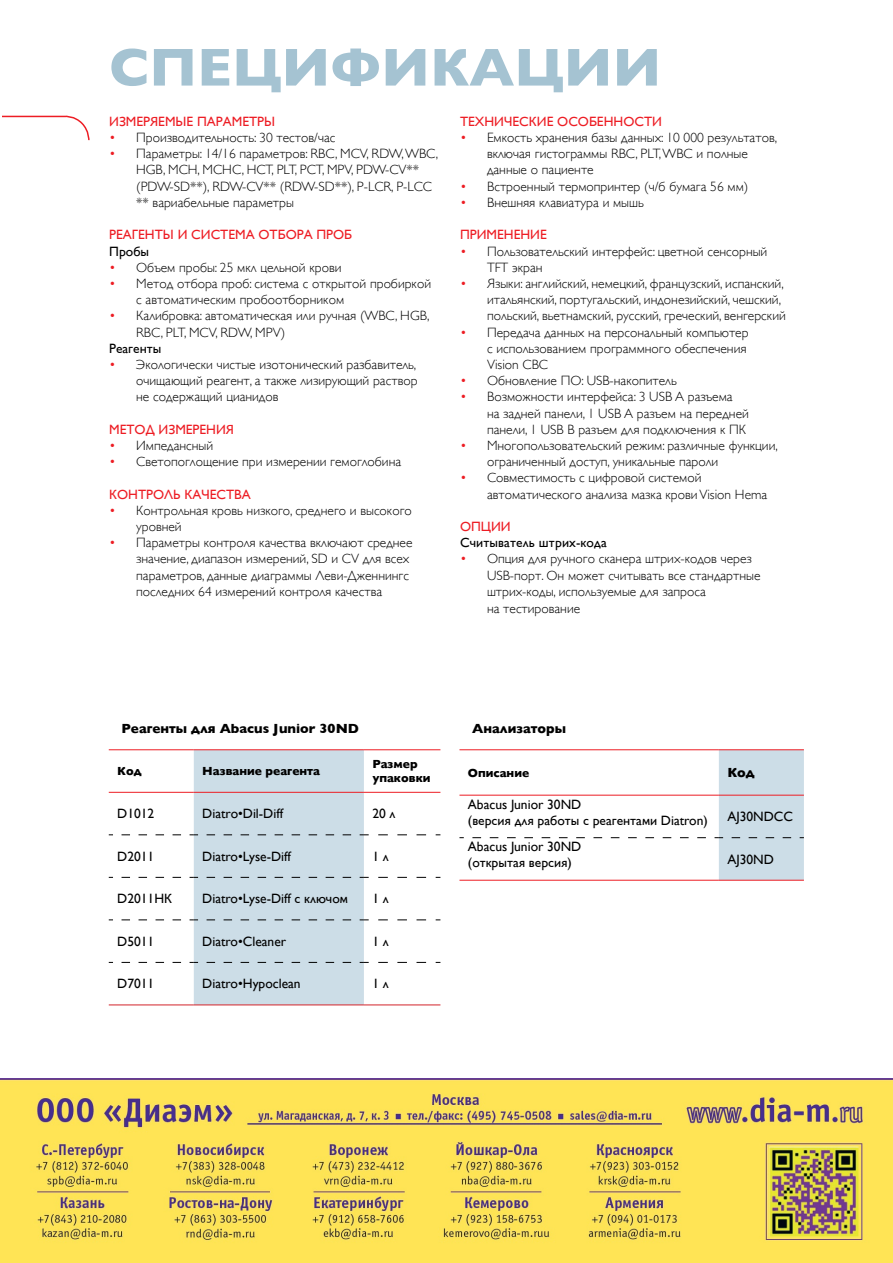
<style>
.page{position:relative;width:893px;height:1263px;background:#fff}
.page>*{position:absolute;margin:0;border:0;box-sizing:border-box;transform-origin:0 0}
.t1{font:700 54px "Gill Sans";color:#a5c3d2}
.t2{font:300 13.5px/16.2px "Gill Sans";color:#000}
.t3{font:13.5px/16.2px "Gill Sans";color:#000}
.t4{font:13.5px "Gill Sans";color:#ed1d24}
.t5{font:700 13.5px "Gill Sans";color:#000}
.t6{font:700 12px/14.4px "Gill Sans";color:#000}
.s1{color:#ed1d24}
</style>
<div class="page">
<svg style="left:472px;top:750px;width:332px;height:130px"></svg>
<hr style="left:459px;top:880px;width:260px;height:1px;background:#ed1d24">
<hr style="left:719px;top:880px;width:85px;height:1px;background:#ed1d24">
<hr style="left:459px;top:795px;width:260px;height:1px;background:#ed1d24">
<hr style="left:719px;top:795px;width:85px;height:1px;background:#ed1d24">
<hr style="left:459px;top:749px;width:260px;height:1px;background:#ed1d24">
<hr style="left:719px;top:749px;width:85px;height:1px;background:#ed1d24">
<svg style="left:3px;top:115px;width:87px;height:26px"></svg>
<hr style="left:109px;top:792px;width:85px;height:1px;background:#ed1d24">
<hr style="left:364px;top:792px;width:76px;height:1px;background:#ed1d24">
<hr style="left:109px;top:749px;width:85px;height:1px;background:#ed1d24">
<hr style="left:194px;top:749px;width:170px;height:1px;background:#ed1d24">
<hr style="left:364px;top:749px;width:76px;height:1px;background:#ed1d24">
<svg style="left:378px;top:834px;width:62px;height:1px"></svg>
<svg style="left:378px;top:877px;width:62px;height:1px"></svg>
<svg style="left:378px;top:920px;width:62px;height:1px"></svg>
<svg style="left:378px;top:962px;width:62px;height:1px"></svg>
<svg style="left:122px;top:750px;width:247px;height:254px"></svg>
<hr style="left:109px;top:1004px;width:85px;height:1px;background:#d2232a">
<hr style="left:194px;top:1004px;width:170px;height:1px;background:#d2232a">
<hr style="left:364px;top:1004px;width:76px;height:1px;background:#d2232a">
<img style="left:0;top:1078px;width:893px;height:185px">
<h1 class="t1" style="left:109px;top:24px;width:554px">Спецификации</h1>
<p class="t4" style="left:109px;top:113px;width:167px">ИЗМЕРЯЕМЫЕ ПАРАМЕТРЫ</p>
<p class="t2" style="left:109px;top:129px;width:228px"><span class="s1">•</span> Производительность: 30 тестов/час</p>
<p class="t2" style="left:136px;top:145px;width:304px;text-indent:-27px"><span class="s1">•</span> Параметры: 14/16 параметров: RBC, MCV, RDW, WBC, HGB, MCH, MCHC, HCT, PLT, PCT, MPV, PDW-CV** (PDW-SD**), RDW-CV** (RDW-SD**), P-LCR, P-LCC ** вариабельные параметры</p>
<p class="t4" style="left:109px;top:227px;width:244px">РЕАГЕНТЫ И СИСТЕМА ОТБОРА ПРОБ</p>
<p class="t3" style="left:109px;top:243px;width:41px">Пробы</p>
<p class="t2" style="left:109px;top:259px;width:234px"><span class="s1">•</span> Объем пробы: 25 мкл цельной крови</p>
<p class="t2" style="left:136px;top:275px;width:296px;text-indent:-27px"><span class="s1">•</span> Метод отбора проб: система с открытой пробиркой с автоматическим пробоотборником</p>
<p class="t2" style="left:136px;top:307px;width:295px;text-indent:-27px"><span class="s1">•</span> Калибровка: автоматическая или ручная (WBC, HGB,<br>RBC, PLT, MCV, RDW, MPV)</p>
<p class="t3" style="left:109px;top:340px;width:54px">Реагенты</p>
<p class="t2" style="left:136px;top:356px;width:283px;text-align:justify;text-indent:-27px"><span class="s1">•</span> Экологически чистые изотонический разбавитель, очищающий реагент, а также лизирующий раствор не содержащий цианидов</p>
<p class="t4" style="left:109px;top:421px;width:126px">МЕТОД ИЗМЕРЕНИЯ</p>
<p class="t2" style="left:109px;top:437px;width:106px"><span class="s1">•</span> Импедансный</p>
<p class="t2" style="left:109px;top:453px;width:293px"><span class="s1">•</span> Светопоглощение при измерении гемоглобина</p>
<p class="t4" style="left:109px;top:486px;width:143px">КОНТРОЛЬ КАЧЕСТВА</p>
<p class="t2" style="left:136px;top:502px;width:277px;text-indent:-27px"><span class="s1">•</span> Контрольная кровь низкого, среднего и высокого уровней</p>
<p class="t2" style="left:136px;top:534px;width:278px;text-indent:-27px"><span class="s1">•</span> Параметры контроля качества включают среднее значение, диапазон измерений, SD и CV для всех параметров, данные диаграммы Леви-Дженнингс последних 64 измерений контроля качества</p>
<p class="t4" style="left:460px;top:113px;width:204px">ТЕХНИЧЕСКИЕ ОСОБЕННОСТИ</p>
<p class="t2" style="left:487px;top:129px;width:292px;text-indent:-27px"><span class="s1">•</span> Емкость хранения базы данных: 10 000 результатов, включая гистограммы RBC, PLT, WBC и полные данные о пациенте</p>
<p class="t2" style="left:460px;top:178px;width:290px"><span class="s1">•</span> Встроенный термопринтер (ч/б бумага 56 мм)</p>
<p class="t2" style="left:460px;top:194px;width:185px"><span class="s1">•</span> Внешняя клавиатура и мышь</p>
<p class="t4" style="left:460px;top:227px;width:88px">ПРИМЕНЕНИЕ</p>
<p class="t2" style="left:487px;top:242px;width:282px;text-indent:-27px"><span class="s1">•</span> Пользовательский интерфейс: цветной сенсорный<br>TFT экран</p>
<p class="t2" style="left:487px;top:275px;width:300px;text-indent:-27px"><span class="s1">•</span> Языки: английский, немецкий, французский, испанский, итальянский, португальский, индонезийский, чешский, польский, вьетнамский, русский, греческий, венгерский</p>
<p class="t2" style="left:487px;top:323px;width:263px;text-indent:-27px"><span class="s1">•</span> Передача данных на персональный компьютер с использованием программного обеспечения<br>Vision CBC</p>
<p class="t2" style="left:460px;top:372px;width:218px"><span class="s1">•</span> Обновление ПО: USB-накопитель</p>
<p class="t2" style="left:487px;top:388px;width:263px;text-indent:-27px"><span class="s1">•</span> Возможности интерфейса: 3 USB A разъема<br>на задней панели, 1 USB A разъем на передней панели, 1 USB B разъем для подключения к ПК</p>
<p class="t2" style="left:487px;top:437px;width:292px;text-indent:-27px"><span class="s1">•</span> Многопользовательский режим: различные функции, ограниченный доступ, уникальные пароли</p>
<p class="t2" style="left:487px;top:469px;width:282px;text-indent:-27px"><span class="s1">•</span> Совместимость с цифровой системой автоматического анализа мазка крови Vision Hema</p>
<p class="t4" style="left:460px;top:518px;width:52px">ОПЦИИ</p>
<p class="t3" style="left:460px;top:534px;width:148px">Считыватель штрих-кода</p>
<p class="t2" style="left:487px;top:550px;width:275px;text-indent:-27px"><span class="s1">•</span> Опция для ручного сканера штрих-кодов через USB-порт. Он может считывать все стандартные штрих-коды, используемые для запроса<br>на тестирование</p>
<p class="t5" style="left:122px;top:718px;width:239px">Реагенты для Abacus Junior 30ND</p>
<p class="t6" style="left:117px;top:764px;width:26px">Код</p>
<p class="t6" style="left:202px;top:764px;width:119px">Н азвание реагента</p>
<p class="t6" style="left:372px;top:756px;width:60px">Размер упаковки</p>
<p class="t3" style="left:117px;top:805px;width:39px">D1012</p>
<p class="t3" style="left:202px;top:805px;width:82px">Diatro•Dil-Diff</p>
<p class="t3" style="left:372px;top:805px;width:25px">20 л</p>
<p class="t3" style="left:117px;top:848px;width:39px">D2011</p>
<p class="t3" style="left:202px;top:848px;width:90px">Diatro•Lyse-Diff</p>
<p class="t3" style="left:372px;top:848px;width:18px">1 л</p>
<p class="t3" style="left:117px;top:890px;width:56px">D2011НК</p>
<p class="t3" style="left:202px;top:890px;width:147px">Diatro•Lyse-Diff с ключом</p>
<p class="t3" style="left:372px;top:890px;width:18px">1 л</p>
<p class="t3" style="left:117px;top:933px;width:39px">D5011</p>
<p class="t3" style="left:202px;top:933px;width:85px">Diatro•Cleaner</p>
<p class="t3" style="left:372px;top:933px;width:18px">1 л</p>
<p class="t3" style="left:117px;top:975px;width:39px">D7011</p>
<p class="t3" style="left:202px;top:975px;width:100px">Diatro•Hypoclean</p>
<p class="t3" style="left:372px;top:975px;width:18px">1 л</p>
<p class="t5" style="left:472px;top:718px;width:95px">Анализаторы</p>
<p class="t6" style="left:468px;top:765px;width:63px">Описание</p>
<p class="t5" style="left:727px;top:762px;width:29px">Код</p>
<p class="t3" style="left:468px;top:796px;width:241px">Abacus Junior 30ND<br>(версия для работы с реагентами Diatron)</p>
<p class="t3" style="left:727px;top:808px;width:67px">AJ30NDCC</p>
<p class="t3" style="left:468px;top:838px;width:115px">Abacus Junior 30ND (открытая версия)</p>
<p class="t3" style="left:727px;top:851px;width:48px">AJ30ND</p>
</div>
